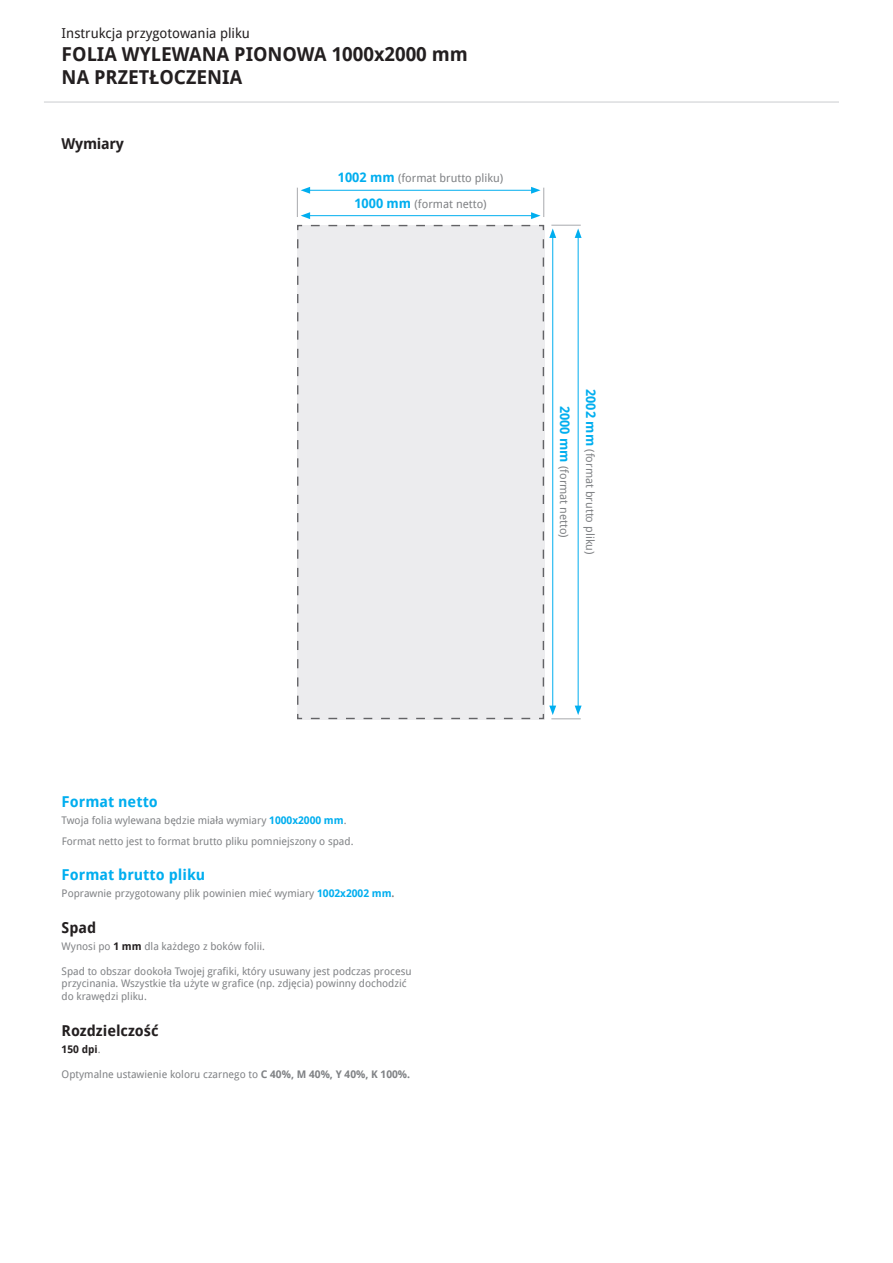
<style>
.page{position:relative;width:893px;height:1263px;background:#fff}
.page>*{position:absolute;margin:0;border:0;box-sizing:border-box;transform-origin:0 0}
.t1{font:700 19.2px/23px "Droid Sans";color:#231f20}
.t2{font:700 15px "Droid Sans";color:#00aeef}
.t3{font:700 15px "Droid Sans";color:#231f20}
.t4{font:700 15px "Droid Sans";letter-spacing:-.02em;color:#231f20}
.t5{font:13.65px "Droid Sans";color:#231f20}
.t6{font:11.4px "Droid Sans";color:#808285}
.t7{font:10.5px/12.6px "Droid Sans";color:#808285}
.t8{font:700 10.5px "Droid Sans";color:#231f20}
.s1{font-weight:700;font-size:13.05px;color:#00aeef}
.s2{font-weight:700;color:#00aeef}
.s3{font-weight:700}
.s4{font-weight:700;color:#231f20}
.s5{font-weight:400;color:#808285}
</style>
<div class="page">
<hr style="left:44px;top:101px;width:795px;height:2px;background:#dcdddf">
<div style="left:297px;top:224px;width:248px;height:496px;background:#ececee"></div>
<hr style="left:578px;top:236px;width:1px;height:472px;background:#00aeef">
<svg style="left:575px;top:228px;width:7px;height:10px"></svg>
<svg style="left:575px;top:706px;width:7px;height:9px"></svg>
<svg style="left:543px;top:228px;width:13px;height:487px"></svg>
<hr style="left:551px;top:718px;width:30px;height:1px;background:#a8a9ad">
<hr style="left:551px;top:225px;width:30px;height:1px;background:#a8a9ad">
<hr style="left:308px;top:190px;width:225px;height:1px;background:#00aeef">
<hr style="left:308px;top:215px;width:225px;height:1px;background:#00aeef">
<svg style="left:531px;top:187px;width:13px;height:32px"></svg>
<svg style="left:297px;top:187px;width:13px;height:32px"></svg>
<h3 class="t5" style="left:62px;top:24px;width:190px">Instrukcja przygotowania pliku</h3>
<h1 class="t1" style="left:62px;top:42px;width:408px">FOLIA WYLEWANA PIONOWA 1000x2000 mm<br>NA PRZETŁOCZENIA</h1>
<h2 class="t4" style="left:62px;top:133px;width:64px">Wymiary</h2>
<p class="t6" style="left:338px;top:170px;width:167px"><span class="s1">1002 mm</span> (format brutto pliku)</p>
<p class="t6" style="left:354px;top:196px;width:134px"><span class="s1">1000 mm</span> (format netto)</p>
<p class="t6" style="left:572px;top:406px;width:134px;rotate:90deg"><span class="s1">2000 mm</span> (format netto)</p>
<p class="t6" style="left:598px;top:389px;width:167px;rotate:90deg"><span class="s1">2002 mm</span> (format brutto pliku)</p>
<h2 class="t2" style="left:62px;top:791px;width:98px">Format netto</h2>
<p class="t7" style="left:62px;top:809px;width:293px;line-height:21.1px">Twoja folia wylewana będzie miała wymiary <span class="s2">1000x2000 mm</span>.<br>Format netto jest to format brutto pliku pomniejszony o spad.</p>
<h2 class="t2" style="left:62px;top:864px;width:145px">Format brutto pliku</h2>
<p class="t7" style="left:62px;top:887px;width:334px">Poprawnie przygotowany plik powinien mieć wymiary <span class="s2">1002x2002 mm</span><span class="s3">.</span></p>
<h2 class="t3" style="left:62px;top:917px;width:36px">Spad</h2>
<p class="t7" style="left:62px;top:939px;width:205px">Wynosi po <span class="s4">1 mm</span> dla każdego z boków folii.</p>
<p class="t7" style="left:62px;top:964px;width:351px">Spad to obszar dookoła Twojej grafiki, który usuwany jest podczas procesu przycinania. Wszystkie tła użyte w grafice (np. zdjęcia) powinny dochodzić do krawędzi pliku.</p>
<h2 class="t3" style="left:62px;top:1019px;width:98px">Rozdzielczość</h2>
<p class="t8" style="left:62px;top:1041px;width:40px">150 dpi<span class="s5">.</span></p>
<p class="t7" style="left:62px;top:1067px;width:350px">Optymalne ustawienie koloru czarnego to <span class="s3">C 40%, M 40%, Y 40%, K 100%.</span></p>
</div>
